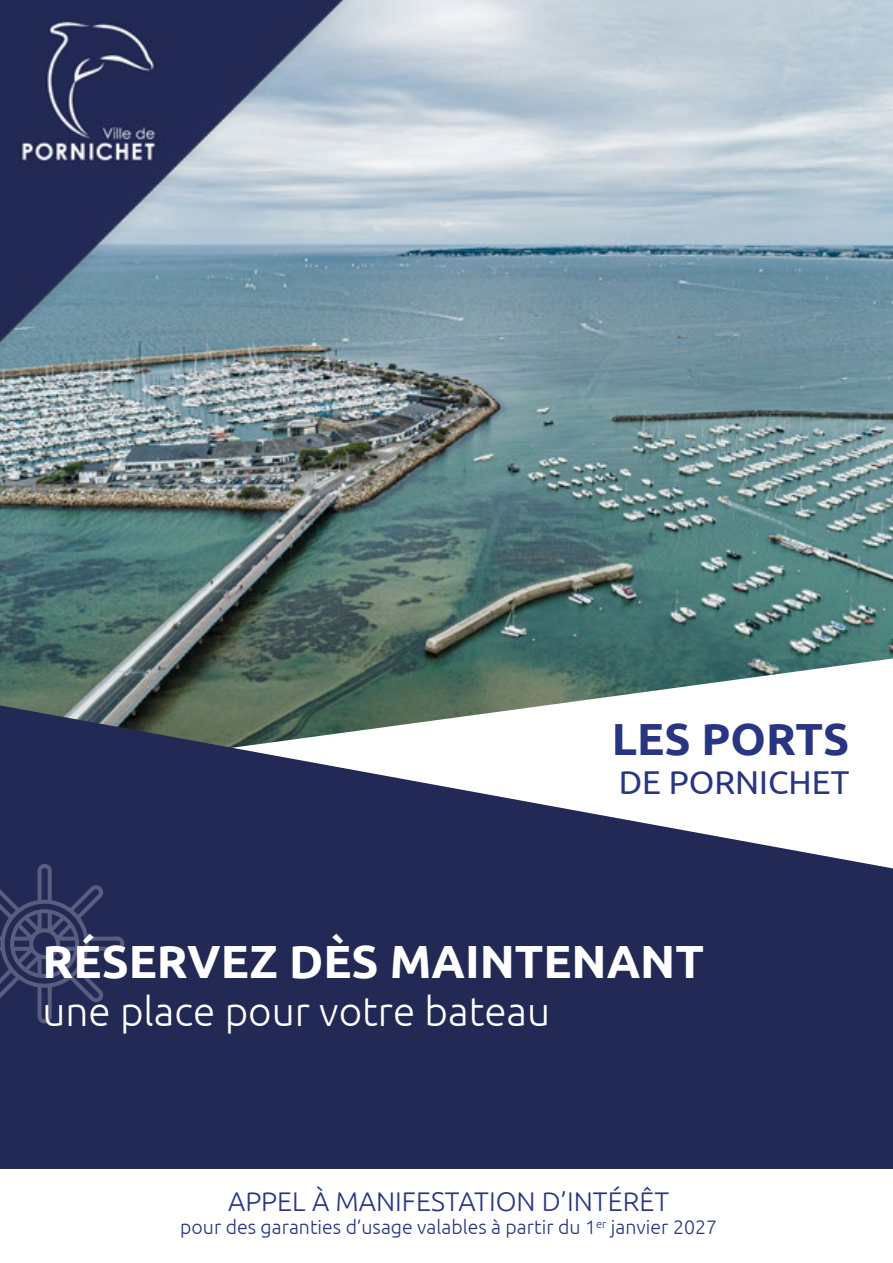
<style>
.page{position:relative;width:893px;height:1263px;background:#fff}
.page>*{position:absolute;margin:0;border:0;box-sizing:border-box;transform-origin:0 0}
.t1{font:700 46.5px "Ubuntu";color:#fff}
.t2{font:700 45px "Ubuntu";color:#283583}
.t3{font:300 40.5px "Ubuntu";color:#fff}
.t4{font:33px "Ubuntu";color:#283583}
.t5{font:300 27px "Ubuntu";color:#283583}
.t6{font:300 19.5px "Ubuntu";color:#283583}
</style>
<div class="page">
<img style="left:0;top:0;width:893px;height:705px">
<img style="left:0;top:0;width:368px;height:366px">
<svg style="left:72px;top:658px;width:821px;height:47px"></svg>
<svg style="left:0;top:705px;width:893px;height:464px;fill:#232955"></svg>
<svg style="left:0;top:864px;width:124px;height:159px;background:#30365f"></svg>
<h2 class="t2" style="left:612px;top:711px;width:239px">LES PORTS</h2>
<h3 class="t4" style="left:619px;top:762px;width:232px">DE PORNICHET</h3>
<h1 class="t1" style="left:43px;top:933px;width:663px">RÉSERVEZ DÈS MAINTENANT</h1>
<h3 class="t3" style="left:43px;top:987px;width:509px">une place pour votre bateau</h3>
<h3 class="t5" style="left:228px;top:1185px;width:443px">APPEL À MANIFESTATION D’INTÉRÊT</h3>
<p class="t6" style="left:180px;top:1216px;width:538px">pour des garanties d’usage valables à partir du 1<sup>er</sup> janvier 2027</p>
</div>
